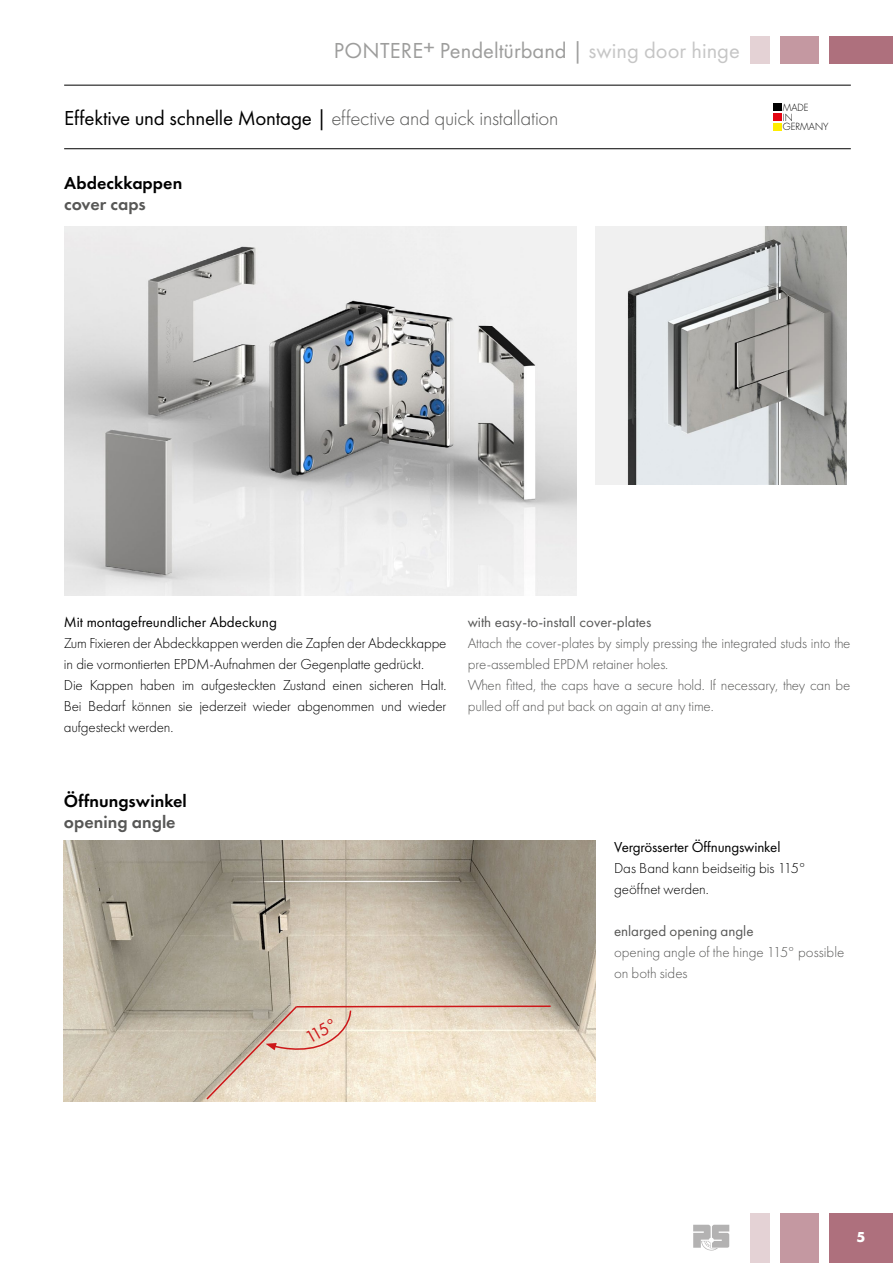
<style>
.page{position:relative;width:893px;height:1263px;background:#fff}
.page>*{position:absolute;margin:0;border:0;box-sizing:border-box;transform-origin:0 0}
.t1{font:22.5px "Futura PT";color:#9d9d9c}
.t2{font:300 21px "Futura PT";letter-spacing:-.01em;color:#575756}
.t3{font:600 18px "Futura PT";letter-spacing:.005em;color:#000}
.t4{font:600 18px "Futura PT";color:#575756}
.t5{font:18px "Futura PT";color:#cd1719}
.t6{font:300 15px/21px "Futura PT";letter-spacing:-.01em;color:#000}
.t7{font:300 15px/21px "Futura PT";letter-spacing:-.01em;color:#575756}
.t8{font:15px "Futura PT";color:#000}
.t9{font:15px "Futura PT";color:#575756}
.t10{font:700 15px "Futura PT";color:#fff}
.t11{font:300 9.6px/9.9px "Futura";color:#000}
.s1{color:#c6c6c6}
.s2{font-weight:400;color:#000}
</style>
<div class="page">
<hr style="left:64px;top:85px;width:787px;height:1px;background:#000">
<hr style="left:64px;top:148px;width:787px;height:1px;background:#000">
<div style="left:773px;top:104px;width:8px;height:7px;background:#000"></div>
<div style="left:773px;top:114px;width:8px;height:7px;background:#e30613"></div>
<div style="left:773px;top:123px;width:8px;height:8px;background:#ffed00"></div>
<img style="left:64px;top:226px;width:513px;height:369px">
<img style="left:595px;top:226px;width:251px;height:258px">
<img style="left:64px;top:840px;width:531px;height:261px">
<svg style="left:205px;top:1004px;width:347px;height:97px;background:#e8d9c6"></svg>
<div style="left:829px;top:1213px;width:64px;height:50px;background:#ae707d"></div>
<div style="left:780px;top:1213px;width:39px;height:50px;background:#c498a1"></div>
<div style="left:750px;top:1213px;width:20px;height:50px;background:#e4d2d5"></div>
<div style="left:829px;top:36px;width:64px;height:28px;background:#ae707d"></div>
<div style="left:780px;top:36px;width:39px;height:28px;background:#c498a1"></div>
<div style="left:750px;top:36px;width:20px;height:28px;background:#e4d2d5"></div>
<svg style="left:693px;top:1225px;width:36px;height:25px"></svg>
<h1 class="t1" style="left:334px;top:37px;width:407px">PONTERE+ Pendeltürband | <span class="s1">swing door hinge</span></h1>
<h2 class="t2" style="left:64px;top:106px;width:496px"><span class="s2">Effektive und schnelle Montage |</span> effective and quick installation</h2>
<p class="t3" style="left:64px;top:172px;width:120px">Abdeckkappen</p>
<p class="t4" style="left:64px;top:193px;width:83px">cover caps</p>
<p class="t11" style="left:783px;top:102px;width:47px">MADE<br>IN<br>GERMANY</p>
<p class="t8" style="left:64px;top:613px;width:214px">Mit montagefreundlicher Abdeckung</p>
<p class="t6" style="left:64px;top:632px;width:384px">Zum Fixieren der Abdeckkappen werden die Zapfen der Abdeckkappe in die vormontierten EPDM-Aufnahmen der Gegenplatte gedrückt.<br>Die Kappen haben im aufgesteckten Zustand einen sicheren Halt.<br>Bei Bedarf können sie jederzeit wieder abgenommen und wieder aufgesteckt werden.</p>
<p class="t9" style="left:468px;top:613px;width:185px">with easy-to-install cover-plates</p>
<p class="t7" style="left:468px;top:632px;width:384px">Attach the cover-plates by simply pressing the integrated studs into the pre-assembled EPDM retainer holes.<br>When fitted, the caps have a secure hold. If necessary, they can be pulled off and put back on again at any time.</p>
<p class="t3" style="left:64px;top:789px;width:125px">Öffnungswinkel</p>
<p class="t4" style="left:64px;top:810px;width:113px">opening angle</p>
<p class="t5" style="left:302px;top:1029px;width:35px;rotate:-29deg">115°</p>
<p class="t8" style="left:614px;top:838px;width:168px">Vergrösserter Öffnungswinkel</p>
<p class="t6" style="left:614px;top:857px;width:193px">Das Band kann beidseitig bis 115° geöffnet werden.</p>
<p class="t9" style="left:614px;top:922px;width:141px">enlarged opening angle</p>
<p class="t7" style="left:614px;top:941px;width:232px">opening angle of the hinge 115° possible on both sides</p>
<p class="t10" style="left:857px;top:1227px;width:10px">5</p>
</div>
